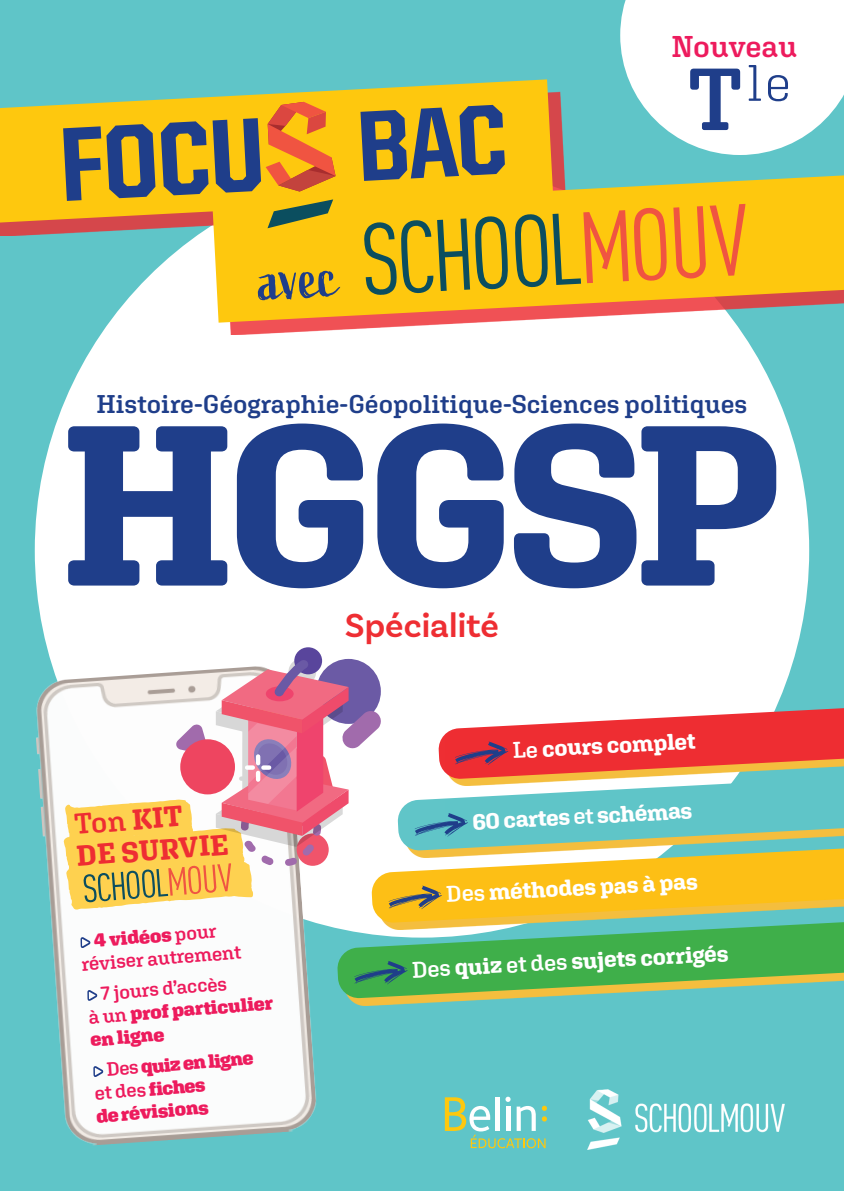
<style>
.page{position:relative;width:844px;height:1191px;background:#fff}
.page>*{position:absolute;margin:0;border:0;box-sizing:border-box;transform-origin:0 0}
.t1{font:700 227.5px "Aglet Slab";letter-spacing:-.04em;color:#1f3e8a}
.t2{font:800 105.35px "United Sans Semi Cond";color:#1f3e8a}
.t3{font:60.02px "Active";color:#1f3e8a}
.t4{font:300 51.1px "Aglet Slab";color:#1f3e8a}
.t5{font:600 35px "Basic Sans";color:#ee2d32}
.t6{font:600 30.1px "Aglet Slab";letter-spacing:-.015em;color:#ed1b5d}
.t7{font:700 28.88px/31.5px "Aglet Slab";color:#ee2d32}
.t8{font:600 25.55px "Aglet Slab";color:#1f3e8a}
.t9{font:700 22.75px "Aglet Slab";color:#fff}
.t10{font:900 19.25px/22.6px "Aglet Slab";color:#ed1b5d}
.t11{font:600 19.25px/22.9px "Aglet Slab";color:#ed1b5d;text-align:center}
.s1{font-size:100.27px}
.s2{font-weight:600;font-size:87.85px}
.s3{font-weight:600}
.s4{font-weight:900}
</style>
<div class="page">
<div style="left:0;top:0;width:843px;height:1191px;background:#5fc5c8"></div>
<div style="left:35px;top:163px;width:774px;height:774px;background:#fff;border-radius:50%"></div>
<div style="left:0;top:92px;width:565px;height:144px;background:#ee2d32;opacity:.83"></div>
<svg style="left:0;top:79px;width:553px;height:144px;background:#e6c429"></svg>
<div style="left:225px;top:185px;width:618px;height:150px;background:#ee2d32;opacity:.83"></div>
<svg style="left:212px;top:174px;width:631px;height:149px;background:#f0bb2a"></svg>
<img style="left:587px;top:1089px;width:197px;height:60px">
<svg style="left:444px;top:1096px;width:103px;height:52px"></svg>
<svg style="left:349px;top:998px;width:168px;height:7px"></svg>
<svg style="left:337px;top:923px;width:506px;height:75px;fill:#3faf4a"></svg>
<svg style="left:354px;top:961px;width:53px;height:23px"></svg>
<svg style="left:363px;top:216px;width:145px;height:79px;background:#b5a325"></svg>
<svg style="left:673px;top:204px;width:72px;height:76px;background:#f9a41d"></svg>
<svg style="left:514px;top:207px;width:153px;height:80px;background:#dea321"></svg>
<svg style="left:267px;top:199px;width:66px;height:29px;background:#929231"></svg>
<svg style="left:265px;top:102px;width:70px;height:89px;background:#ee8827"></svg>
<img style="left:36px;top:664px;width:286px;height:482px">
<svg style="left:80px;top:937px;width:10px;height:11px"></svg>
<svg style="left:87px;top:990px;width:10px;height:11px"></svg>
<svg style="left:93px;top:1066px;width:10px;height:11px"></svg>
<div style="left:294px;top:647px;width:28px;height:27px;background:#59459c;border-radius:50%"></div>
<svg style="left:63px;top:659px;width:780px;height:264px"></svg>
<svg style="left:620px;top:0;width:224px;height:155px"></svg>
<h2 class="t2" style="left:57px;top:109px;width:449px;rotate:-3deg">FOCU <span class="s1">BAC</span></h2>
<h3 class="t3" style="left:256px;top:246px;width:80px;rotate:-3deg">avec</h3>
<h3 class="t6" style="left:671px;top:28px;width:127px">Nouveau</h3>
<h3 class="t4" style="left:687px;top:53px;width:105px"><span class="s2">T</span>le</h3>
<p class="t8" style="left:97px;top:388px;width:652px">Histoire-Géographie-Géopolitique-Sciences politiques</p>
<h1 class="t1" style="left:61px;top:369px;width:723px">HGGSP</h1>
<p class="t7" style="left:73px;top:807px;width:154px;rotate:-4deg"><span class="s3">Ton</span> KIT<br>DE SURVIE</p>
<p class="t11" style="left:79px;top:930px;width:161px;rotate:-5deg"><span class="s4">4 vidéos</span> pour réviser autrement</p>
<p class="t10" style="left:85px;top:983px;width:187px;text-indent:14px;rotate:-5deg"><span class="s3">7 jours d’accès<br>à un</span> prof particulier en ligne</p>
<p class="t10" style="left:91px;top:1059px;width:163px;text-indent:14px;rotate:-5deg"><span class="s3">Des</span> quiz en ligne <span class="s3">et des</span> fi ches<br>de révisions</p>
<h3 class="t5" style="left:345px;top:604px;width:155px">Spécialité</h3>
<p class="t9" style="left:511px;top:736px;width:185px;rotate:-3deg"><span class="s3">Le</span> cours complet</p>
<p class="t9" style="left:471px;top:808px;width:222px;rotate:-3deg">60 cartes <span class="s3">et</span> schémas</p>
<p class="t9" style="left:445px;top:880px;width:253px;rotate:-3deg"><span class="s3">Des</span> méthodes pas à pas</p>
<p class="t9" style="left:411px;top:956px;width:318px;rotate:-3deg"><span class="s3">Des</span> quiz <span class="s3">et des</span> sujets corrigés</p>
</div>
